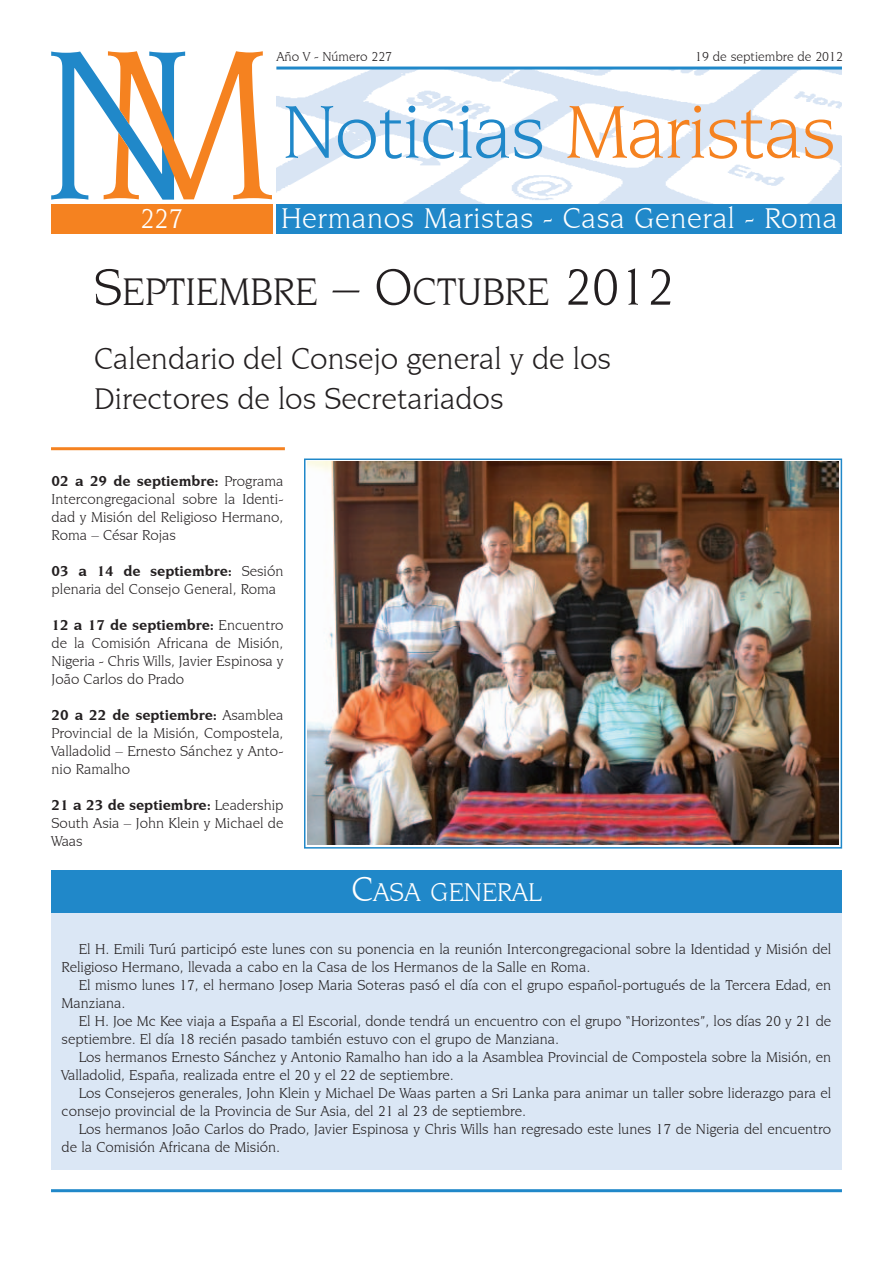
<style>
.page{position:relative;width:893px;height:1263px;background:#fff}
.page>*{position:absolute;margin:0;border:0;box-sizing:border-box;transform-origin:0 0}
.t1{font:79.5px "Novarese IT Cby BT";letter-spacing:-.015em;color:#2088c9}
.t2{font:40.5px "Novarese IT Cby BT";color:#231f20}
.t3{font:31.5px/39.8px "Novarese IT Cby BT";color:#231f20}
.t4{font:30px "Novarese IT Cby BT";letter-spacing:.02em;color:#fff}
.t5{font:28.5px "Novarese IT Cby BT";color:#fff}
.t6{font:27px "Novarese IT Cby BT";color:#fff}
.t7{font:15px/18px "Novarese IT Cby BT";color:#231f20}
.t8{font:13.5px "Novarese IT Cby BT";color:#231f20}
.s1{color:#f58220}
.s2{font-size:54px}
.s3{font-weight:700}
.s4{font-size:36px}
</style>
<div class="page">
<img style="left:276px;top:70px;width:566px;height:134px">
<hr style="left:276px;top:67px;width:566px;height:3px;background:#2088c9">
<div style="left:276px;top:204px;width:566px;height:30px;background:#2088c9"></div>
<svg style="left:51px;top:51px;width:221px;height:149px"></svg>
<hr style="left:51px;top:1189px;width:791px;height:3px;background:#2088c9">
<div style="left:51px;top:909px;width:791px;height:260px;background:#dbe7f5"></div>
<div style="left:51px;top:204px;width:221px;height:30px;background:#f58220"></div>
<hr style="left:51px;top:447px;width:234px;height:3px;background:#f58220">
<div style="left:51px;top:870px;width:791px;height:43px;background:#2088c9"></div>
<img style="left:307px;top:461px;width:531px;height:384px">
<div style="left:304px;top:458px;width:538px;height:390px;border:2px solid #2088c9"></div>
<p class="t8" style="left:276px;top:49px;width:117px">Año V - Número 227</p>
<p class="t8" style="left:695px;top:49px;width:149px">19 de septiembre de 2012</p>
<h3 class="t5" style="left:140px;top:202px;width:45px">227</h3>
<h1 class="t1" style="left:282px;top:85px;width:555px">Noticias <span class="s1">Maristas</span></h1>
<h3 class="t4" style="left:281px;top:201px;width:558px">Hermanos Maristas - Casa General - Roma</h3>
<h2 class="t2" style="left:94px;top:267px;width:582px"><span class="s2">S</span>EPTIEMBRE <span class="s2">– O</span>CTUBRE <span class="s2">2012</span></h2>
<h3 class="t3" style="left:94px;top:338px;width:518px">Calendario del Consejo general y de los<br>Directores de los Secretariados</h3>
<p class="t7" style="left:52px;top:472px;width:233px;text-align:justify"><span class="s3">02 a 29 de septiembre:</span> Programa Intercongregacional sobre la Identi&shy;dad y Misión del Religioso Hermano, Roma – César Rojas</p>
<p class="t7" style="left:52px;top:562px;width:233px"><span class="s3">03 a 14 de septiembre:</span> Sesión plenaria del Consejo General, Roma</p>
<p class="t7" style="left:52px;top:616px;width:233px;text-align:justify"><span class="s3">12 a 17 de septiembre:</span> Encuentro de la Comisión Africana de Misión, Nigeria - Chris Wills, Javier Espinosa y João Carlos do Prado</p>
<p class="t7" style="left:52px;top:706px;width:233px;text-align:justify"><span class="s3">20 a 22 de septiembre:</span> Asamblea Provincial de la Misión, Compostela, Valladolid – Ernesto Sánchez y Anto&shy;nio Ramalho</p>
<p class="t7" style="left:52px;top:796px;width:233px;text-align:justify"><span class="s3">21 a 23 de septiembre:</span> Leadership South Asia – John Klein y Michael de Waas</p>
<h3 class="t6" style="left:352px;top:876px;width:191px"><span class="s4">C</span>ASA GENERAL</h3>
<p class="t7" style="left:62px;top:940px;width:771px;text-indent:17px">El H. Emili Turú participó este lunes con su ponencia en la reunión Intercongregacional sobre la Identidad y Misión del<br>Religioso Hermano, llevada a cabo en la Casa de los Hermanos de la Salle en Roma.</p>
<p class="t7" style="left:62px;top:976px;width:771px;text-indent:17px">El mismo lunes 17, el hermano Josep Maria Soteras pasó el día con el grupo español-portugués de la Tercera Edad, en<br>Manziana.</p>
<p class="t7" style="left:62px;top:1012px;width:771px;text-indent:17px">El H. Joe Mc Kee viaja a España a El Escorial, donde tendrá un encuentro con el grupo “Horizontes”, los días 20 y 21 de septiembre. El día 18 recién pasado también estuvo con el grupo de Manziana.</p>
<p class="t7" style="left:62px;top:1048px;width:771px;text-indent:17px">Los hermanos Ernesto Sánchez y Antonio Ramalho han ido a la Asamblea Provincial de Compostela sobre la Misión, en<br>Valladolid, España, realizada entre el 20 y el 22 de septiembre.</p>
<p class="t7" style="left:62px;top:1084px;width:771px;text-indent:17px">Los Consejeros generales, John Klein y Michael De Waas parten a Sri Lanka para animar un taller sobre liderazgo para el consejo provincial de la Provincia de Sur Asia, del 21 al 23 de septiembre.</p>
<p class="t7" style="left:62px;top:1120px;width:771px;text-indent:17px">Los hermanos João Carlos do Prado, Javier Espinosa y Chris Wills han regresado este lunes 17 de Nigeria del encuentro de la Comisión Africana de Misión.</p>
</div>
